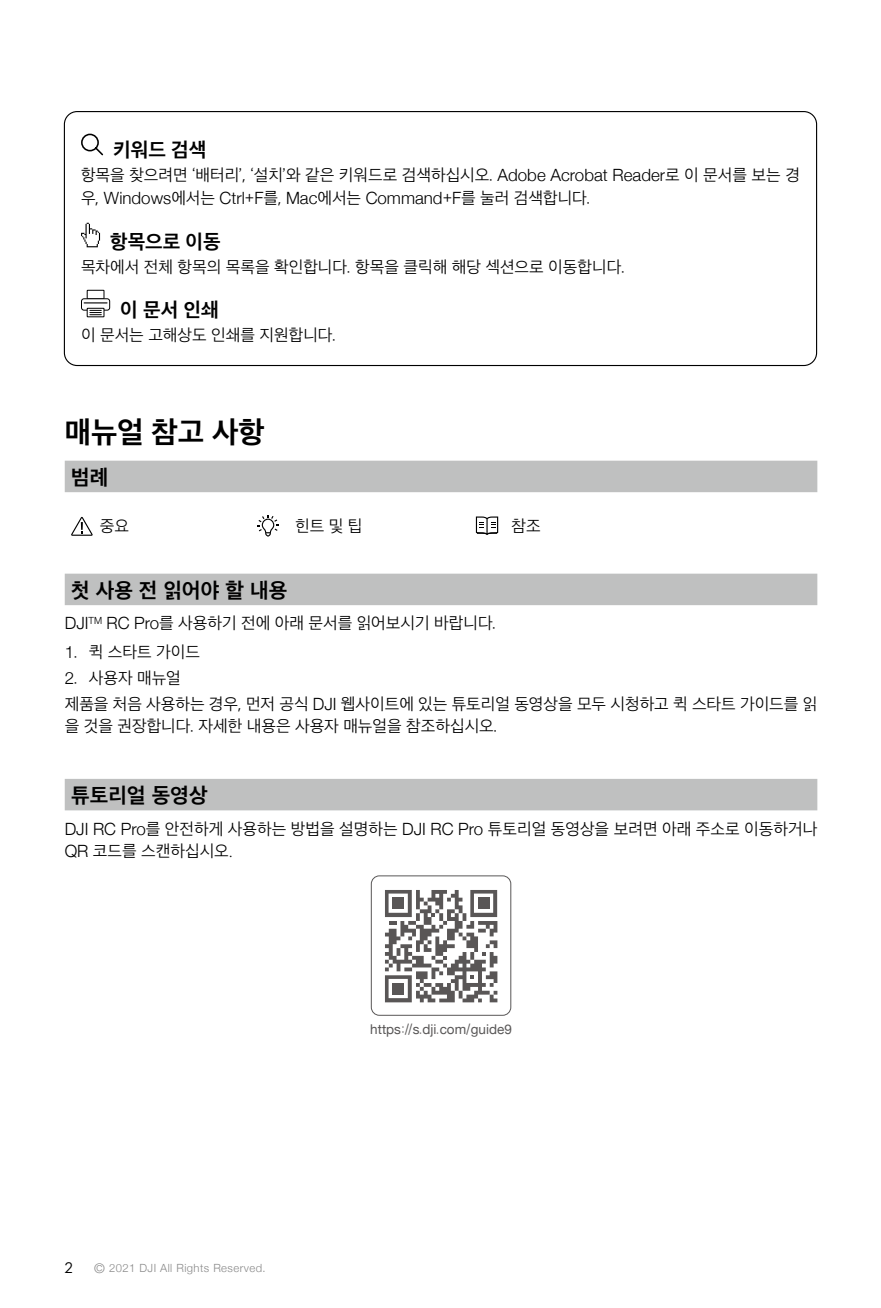
<style>
.page{position:relative;width:881px;height:1308px;background:#fff}
.page>*{position:absolute;margin:0;border:0;box-sizing:border-box;transform-origin:0 0}
.t1{font:700 30.38px "Apple SD Gothic Neo";color:#000}
.t2{font:700 21.38px "Apple SD Gothic Neo";letter-spacing:.285em;color:#000}
.t3{font:700 21.38px "Apple SD Gothic Neo";letter-spacing:.01em;color:#000}
.t4{font:700 20.25px "Apple SD Gothic Neo";color:#000}
.t5{font:300 16.88px/25.7px "Apple SD Gothic Neo";color:#000}
.t6{font:300 16.88px "Helvetica Neue";color:#000}
.t7{font:15.75px "Dji";color:#000}
.t8{font:13.5px "Helvetica Neue";color:#595757}
.t9{font:300 11.25px "Helvetica Neue";letter-spacing:.04em;color:#898989}
.s1{font-family:"Helvetica Neue"}
.s2{font-family:"Apple SD Gothic Neo"}
.s3{font-family:"Adobe Song Std"}
.s4{font-size:13.5px}
</style>
<div class="page">
<div style="left:64px;top:111px;width:752px;height:255px;border:1px solid #000;border-radius:13px"></div>
<svg style="left:81px;top:133px;width:23px;height:23px"></svg>
<svg style="left:81px;top:223px;width:19px;height:24px"></svg>
<div style="left:87px;top:290px;width:17px;height:9px;border:1px solid #000"></div>
<svg style="left:81px;top:299px;width:29px;height:11px"></svg>
<div style="left:81px;top:298px;width:29px;height:12px;border:1px solid #000;border-radius:3px"></div>
<svg style="left:84px;top:302px;width:23px;height:1px"></svg>
<div style="left:87px;top:308px;width:17px;height:9px;border:1px solid #000"></div>
<svg style="left:90px;top:310px;width:11px;height:5px"></svg>
<div style="left:65px;top:460px;width:752px;height:32px;background:#bfc0c0"></div>
<div style="left:65px;top:573px;width:752px;height:32px;background:#bfc0c0"></div>
<div style="left:65px;top:779px;width:752px;height:31px;background:#bfc0c0"></div>
<svg style="left:71px;top:517px;width:22px;height:19px"></svg>
<svg style="left:257px;top:515px;width:21px;height:21px"></svg>
<svg style="left:475px;top:516px;width:23px;height:19px"></svg>
<div style="left:370px;top:875px;width:141px;height:140px;border:1px solid #595757;border-radius:8px"></div>
<svg style="left:385px;top:890px;width:112px;height:112px"></svg>
<p class="t4" style="left:113px;top:139px;width:94px">키워드 검색</p>
<p class="t5" style="left:81px;top:163px;width:720px">항목을 찾으려면 ‘배터리’, ‘설치’와 같은 키워드로 검색하십시오. <span class="s1">Adobe Acrobat Reader</span>로 이 문서를 보는 경</p>
<p class="t6" style="left:81px;top:185px;width:510px"><span class="s2">우,</span> Windows<span class="s2">에서는</span> Ctrl<span class="s2">+</span>F<span class="s2">를,</span> Mac<span class="s2">에서는</span> Command<span class="s2">+</span>F<span class="s2">를 눌러 검색합니다.</span></p>
<p class="t4" style="left:110px;top:231px;width:112px">항목으로 이동</p>
<p class="t5" style="left:81px;top:255px;width:545px">목차에서 전체 항목의 목록을 확인합니다. 항목을 클릭해 해당 섹션으로 이동합니다.</p>
<p class="t4" style="left:120px;top:299px;width:100px">이 문서 인쇄</p>
<p class="t5" style="left:81px;top:323px;width:256px">이 문서는 고해상도 인쇄를 지원합니다.</p>
<h1 class="t1" style="left:65px;top:415px;width:201px">매뉴얼 참고 사항</h1>
<p class="t3" style="left:71px;top:466px;width:39px">범례</p>
<p class="t5" style="left:100px;top:514px;width:31px">중요</p>
<p class="t5" style="left:295px;top:514px;width:69px">힌트 및 팁</p>
<p class="t5" style="left:511px;top:514px;width:31px">참조</p>
<p class="t2" style="left:71px;top:579px;width:217px">첫사용전읽어야할내용</p>
<p class="t5" style="left:65px;top:611px;width:433px"><span class="s1">DJI</span><sup>TM</sup> <span class="s1">RC Pro</span>를 사용하기 전에 아래 문서를 읽어보시기 바랍니다.</p>
<p class="t5" style="left:65px;top:640px;width:137px"><span class="s1">1</span>. 퀵 스타트 가이드</p>
<p class="t5" style="left:65px;top:666px;width:753px"><span class="s1">2</span>. 사용자 매뉴얼<br>제품을 처음 사용하는 경우, 먼저 공식 <span class="s1">DJI</span> 웹사이트에 있는 튜토리얼 동영상을 모두 시청하고 퀵 스타트 가이드를 읽</p>
<p class="t5" style="left:65px;top:714px;width:434px">을 것을 권장합니다. 자세한 내용은 사용자 매뉴얼을 참조하십시오.</p>
<p class="t3" style="left:71px;top:784px;width:138px">튜토리얼 동영상</p>
<p class="t5" style="left:65px;top:818px;width:753px;line-height:22.5px"><span class="s1">DJI RC Pro</span>를 안전하게 사용하는 방법을 설명하는 <span class="s1">DJI RC Pro</span> 튜토리얼 동영상을 보려면 아래 주소로 이동하거나<br><span class="s1">QR</span> 코드를 스캔하십시오<span class="s3">.</span></p>
<p class="t7" style="left:64px;top:1259px;width:10px">2</p>
<p class="t9" style="left:94px;top:1259px;width:173px"><span class="s4">©</span> 2021 DJI All Rights Reserved.</p>
<p class="t8" style="left:370px;top:1019px;width:143px">https<span class="s2">://</span>s<span class="s2">.</span>dji<span class="s2">.</span>com<span class="s2">/</span>guide9</p>
</div>
